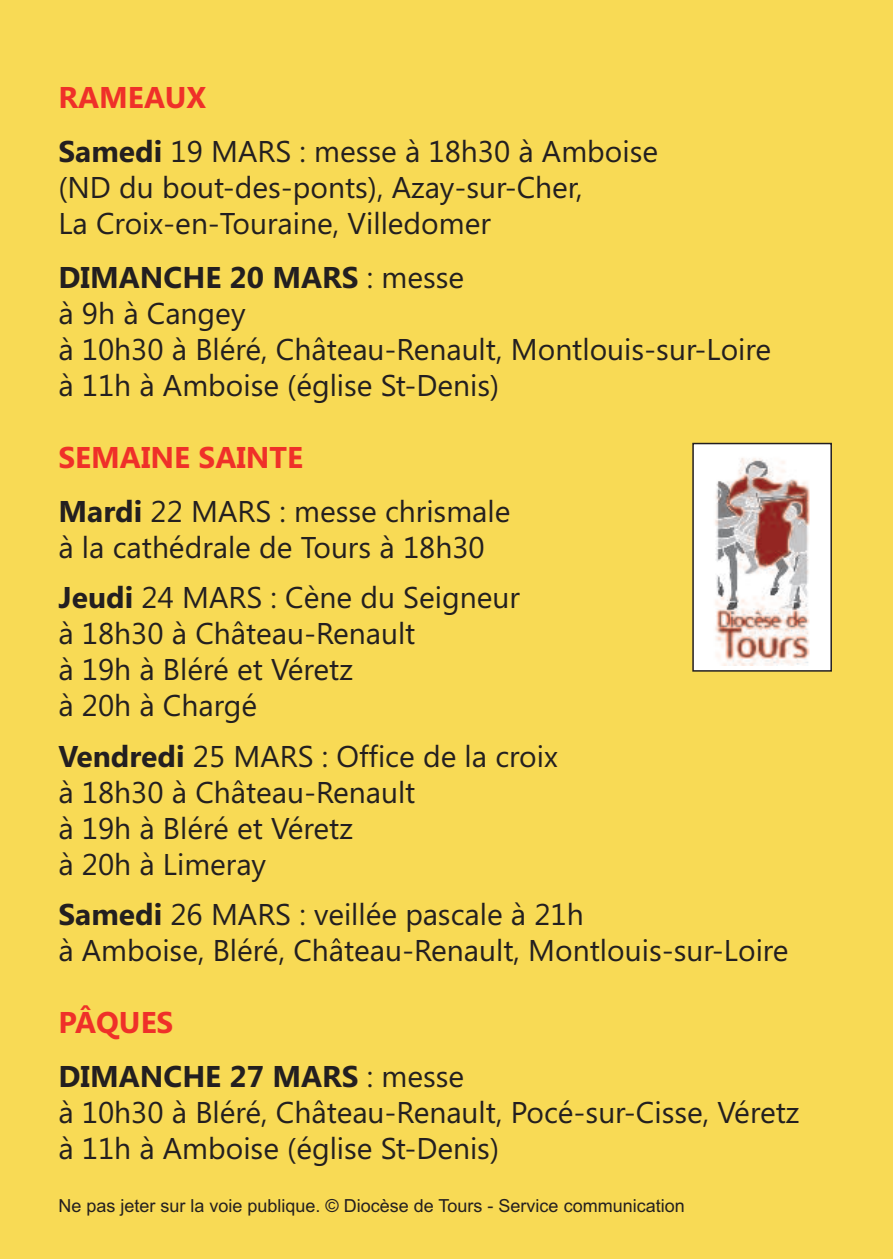
<style>
.page{position:relative;width:893px;height:1259px;background:#f8da55}
.page>*{position:absolute;margin:0;border:0;box-sizing:border-box;transform-origin:0 0}
.t1{font:30px/36px "Segoe UI";color:#231f20}
.t2{font:700 30px/54px "Segoe UI";color:#231f20}
.t3{font:18px "Arial";color:#231f20}
.s1{font-weight:700;color:#ef3029}
.s2{font-weight:700}
.s3{color:#ef3029}
.s4{font-weight:400}
</style>
<div class="page">
<div style="left:693px;top:443px;width:138px;height:228px;background:#fff"></div>
<img style="left:715px;top:458px;width:95px;height:207px">
<div style="left:692px;top:443px;width:140px;height:228px;border:2px solid #231f20"></div>
<p class="t1" style="left:58px;top:70px;width:601px;line-height:54px"><span class="s1">RAMEAUX<br></span><span class="s2">Samedi</span> 19 MARS : messe à 18h30 à Amboise</p>
<p class="t1" style="left:58px;top:169px;width:526px">(ND du bout-des-ponts), Azay-sur-Cher,<br>La Croix-en-Touraine, Villedomer</p>
<p class="t1" style="left:58px;top:259px;width:714px"><span class="s2">DIMANCHE 20 MARS</span> : messe<br>à 9h à Cangey<br>à 10h30 à Bléré, Château-Renault, Montlouis-sur-Loire à 11h à Amboise (église St-Denis)</p>
<p class="t1" style="left:58px;top:430px;width:453px;line-height:54px"><span class="s1">SEMAINE SAINTE<br></span><span class="s2">Mardi</span> 22 MARS : messe chrismale</p>
<p class="t1" style="left:58px;top:522px;width:463px;line-height:50.4px">à la cathédrale de Tours à 18h30<br><span class="s2">Jeudi</span> 24 MARS : Cène du Seigneur</p>
<p class="t1" style="left:58px;top:616px;width:358px">à 18h30 à Château-Renault à 19h à Bléré et Véretz<br>à 20h à Chargé</p>
<p class="t1" style="left:58px;top:738px;width:501px"><span class="s2">Vendredi</span> 25 MARS : Office de la croix à 18h30 à Château-Renault<br>à 19h à Bléré et Véretz<br>à 20h à Limeray</p>
<p class="t1" style="left:58px;top:896px;width:732px"><span class="s2">Samedi</span> 26 MARS : veillée pascale à 21h<br>à Amboise, Bléré, Château-Renault, Montlouis-sur-Loire</p>
<p class="t2" style="left:58px;top:995px;width:407px"><span class="s3">PÂQUES<br></span>DIMANCHE 27 MARS <span class="s4">: messe</span></p>
<p class="t1" style="left:58px;top:1094px;width:742px">à 10h30 à Bléré, Château-Renault, Pocé-sur-Cisse, Véretz à 11h à Amboise (église St-Denis)</p>
<p class="t3" style="left:58px;top:1194px;width:628px">Ne pas jeter sur la voie publique. © Diocèse de Tours - Service communication</p>
</div>
